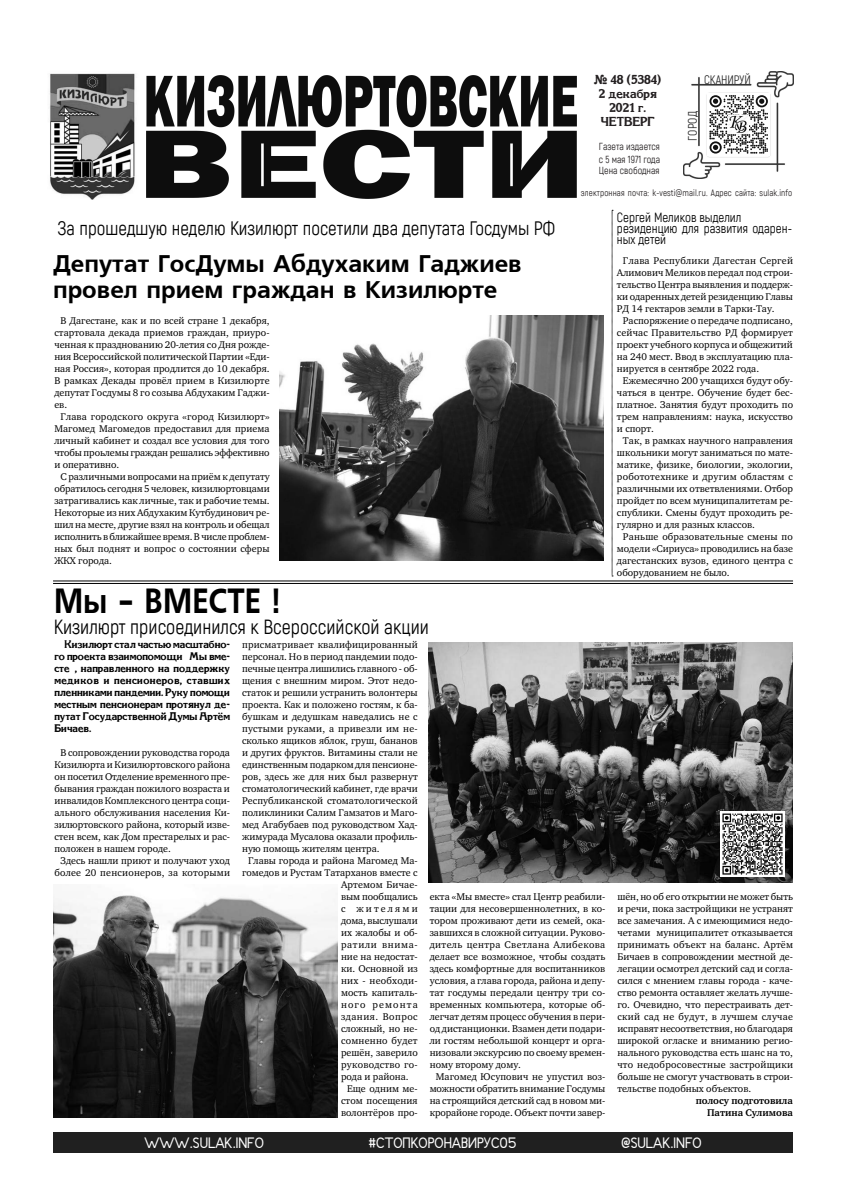
<style>
.page{position:relative;width:842px;height:1191px;background:#fff}
.page>*{position:absolute;margin:0;border:0;box-sizing:border-box;transform-origin:0 0}
.КВ_ЗАГОЛОВОК{font:34.8px "Free Set Bold Cyrillic";color:#000;scale:.87 1}
.КВ_ЗАГОЛОВОК-2{font:24px/26px "Free Set Bold Cyrillic";color:#000}
.КВ_ОСНОВНОЙ_1{font:20px "Akrobat";color:#000}
.КВ_ЗАГОЛОВОК-3{font:19px "Akrobat";color:#000}
.t1{font:15px "Fudd";color:#fff}
.КВ_ОСНОВНОЙ_1-2{font:13px/11px "Akrobat";color:#000}
._13_рубрика{font:13px/14px "Corinna";color:#231f20;text-align:center}
.t2{font:12px "Akrobat";color:#282828}
.КВ_Введение_2{font:11px/12px "Corinna";letter-spacing:-.005em;color:#000;text-align:justify}
.КВ_ОСНОВНОЙ_1-3{font:10px/12px "Charter ITC";color:#000;text-align:justify}
.КВ_ОСНОВНОЙ_1-4{font:10px/12px "Charter ITC";letter-spacing:.02em;color:#000;text-align:center}
._13_рубрика-2{font:10px "Akrobat";color:#231f20}
.КВ_ОСНОВНОЙ_1-5{font:700 10px "Charter ITC";color:#000}
.КВ_ОСНОВНОЙ_1-6{font:10px "Charter ITC";letter-spacing:.025em;color:#000}
.КВ_ОСНОВНОЙ_1-7{font:10px "Charter ITC";letter-spacing:.05em;color:#000}
.КВ_ОСНОВНОЙ_1-8{font:10px "Charter ITC";letter-spacing:.07em;color:#000}
.КВ_ОСНОВНОЙ_1-9{font:10px "Charter ITC";letter-spacing:.115em;color:#000}
.КВ_ОСНОВНОЙ_1-10{font:10px "Charter ITC";letter-spacing:.215em;color:#000}
._13_рубрика-3{font:9px "Akrobat";letter-spacing:.01em;color:#231f20}
.s1{font-family:"Charter ITC2"}
</style>
<div class="page">
<img style="left:49px;top:73px;width:86px;height:127px">
<div style="left:53px;top:1132px;width:740px;height:20px;background:#202020"></div>
<img style="left:683px;top:72px;width:110px;height:106px">
<div style="left:708px;top:93px;width:62px;height:62px;background:#fff"></div>
<svg style="left:709px;top:95px;width:59px;height:59px"></svg>
<img style="left:729px;top:115px;width:19px;height:18px">
<img style="left:146px;top:75px;width:430px;height:123px">
<hr style="left:53px;top:580px;width:740px;height:1px;background:#000">
<hr style="left:53px;top:583px;width:740px;height:1px;background:#000">
<svg style="left:612px;top:210px;width:1px;height:366px"></svg>
<img style="left:428px;top:642px;width:364px;height:240px">
<img style="left:279px;top:315px;width:324px;height:245px">
<img style="left:53px;top:895px;width:284px;height:222px">
<img style="left:720px;top:812px;width:64px;height:64px">
<p class="_13_рубрика" style="left:594px;top:73px;width:69px">№ 48 (5384)</p>
<p class="_13_рубрика" style="left:599px;top:87px;width:59px">2 декабря<br>2021 г.</p>
<p class="_13_рубрика" style="left:601px;top:115px;width:56px">ЧЕТВЕРГ</p>
<p class="t2" style="left:704px;top:73px;width:48px">СКАНИРУЙ</p>
<p class="t2" style="left:686px;top:141px;width:31px;rotate:-90deg">ГОРОД</p>
<p class="КВ_ЗАГОЛОВОК-3" style="left:58px;top:217px;width:499px">За прошедшую неделю Кизилюрт посетили два депутата Госдумы РФ</p>
<p class="_13_рубрика-2" style="left:599px;top:140px;width:62px">Газета издается</p>
<p class="_13_рубрика-2" style="left:599px;top:153px;width:63px">с 5 мая 1971 года</p>
<p class="_13_рубрика-2" style="left:599px;top:164px;width:62px">Цена свободная</p>
<p class="_13_рубрика-3" style="left:581px;top:187px;width:213px">электронная почта: k-vesti@mail.ru. Адрес сайта: sulak.info</p>
<p class="КВ_ОСНОВНОЙ_1-2" style="left:617px;top:212px;width:126px">Сергей Меликов выделил</p>
<p class="КВ_ОСНОВНОЙ_1-2" style="left:617px;top:223px;width:177px">резиденцию для развития одарен&shy;ных детей</p>
<p class="КВ_ЗАГОЛОВОК-2" style="left:53px;top:251px;width:470px">Депутат ГосДумы Абдухаким Гаджиев провел прием граждан в Кизилюрте</p>
<p class="КВ_ОСНОВНОЙ_1-3" style="left:617px;top:255px;width:178px;text-indent:6px">Глава Республики Дагестан Сергей Алимович Меликов передал под строи&shy;тельство Центра выявления и поддерж&shy;ки одаренных детей резиденцию Главы РД 14 гектаров земли в Тарки-Тау.</p>
<p class="КВ_ОСНОВНОЙ_1-3" style="left:617px;top:315px;width:178px;text-indent:6px">Распоряжение о передаче подписано, сейчас Правительство РД формирует проект учебного корпуса и общежитий на 240 мест. Ввод в эксплуатацию пла&shy;нируется в сентябре 2022 года.</p>
<p class="КВ_ОСНОВНОЙ_1-3" style="left:617px;top:375px;width:178px;text-indent:6px">Ежемесячно 200 учащихся будут обу&shy;чаться в центре. Обучение будет бес&shy;платное. Занятия будут проходить по трем направлениям: наука, искусство и спорт.</p>
<p class="КВ_ОСНОВНОЙ_1-3" style="left:617px;top:435px;width:178px;text-indent:6px">Так, в рамках научного направления школьники могут заниматься по мате&shy;матике, физике, биологии, экологии, робототехнике и другим областям с различными их ответвлениями. Отбор пройдет по всем муниципалитетам ре&shy;спублики. Смены будут проходить ре&shy;гулярно и для разных классов.</p>
<p class="КВ_ОСНОВНОЙ_1-3" style="left:617px;top:531px;width:178px;text-indent:6px">Раньше образовательные смены по модели «Сириуса» проводились на базе дагестанских вузов, единого центра с оборудованием не было.</p>
<p class="КВ_ОСНОВНОЙ_1-3" style="left:54px;top:315px;width:217px;text-indent:6px">В Дагестане, как и по всей стране 1 декабря, стартовала декада приемов граждан, приуро&shy;ченная к празднованию 20-летия со Дня рожде&shy;ния Всероссийской политической Партии «Еди&shy;ная Россия», которая продлится до 10 декабря.<br>В рамках Декады провёл прием в Кизилюрте депутат Госдумы 8 го созыва Абдухаким Гаджи&shy;ев.</p>
<p class="КВ_ОСНОВНОЙ_1-3" style="left:54px;top:411px;width:217px;text-indent:6px">Глава городского округа «город Кизилюрт» Магомед Магомедов предоставил для приема личный кабинет и создал все условия для того чтобы проьлемы граждан решались эффективно и оперативно.</p>
<p class="КВ_ОСНОВНОЙ_1-3" style="left:54px;top:471px;width:217px;text-indent:6px">С различными вопросами на приём к депутату обратилось сегодня 5 человек, кизилюртовцами затрагивались как личные, так и рабочие темы.<br>Некоторые из них Абдухаким Кутбудинович ре&shy;шил на месте, другие взял на контроль и обещал исполнить в ближайшее время. В числе проблем&shy;ных был поднят и вопрос о состоянии сферы ЖКХ города.</p>
<p class="КВ_ЗАГОЛОВОК" style="left:54px;top:581px;width:262px">Мы - ВМЕСТЕ !</p>
<p class="КВ_Введение_2" style="left:54px;top:638px;width:177px;text-indent:10px">Кизилюрт стал частью масштабно&shy;го проекта взаимопомощи «Мы вме&shy;сте», направленного на поддержку медиков и пенсионеров, ставших пленниками пандемии. Руку помощи местным пенсионерам протянул де&shy;путат Государственной Думы Артём Бичаев.</p>
<p class="КВ_ОСНОВНОЙ_1-3" style="left:54px;top:747px;width:177px;text-indent:6px">В сопровождении руководства города Кизилюрта и Кизилюртовского района он посетил Отделение временного пре&shy;бывания граждан пожилого возраста и инвалидов Комплексного центра соци&shy;ального обслуживания населения Ки&shy;зилюртовского района, который изве&shy;стен всем, как Дом престарелых и рас&shy;положен в нашем городе.</p>
<p class="КВ_ОСНОВНОЙ_1-4" style="left:54px;top:855px;width:177px">Здесь нашли приют и получают уход более 20 пенсионеров, за которыми</p>
<p class="КВ_ОСНОВНОЙ_1" style="left:54px;top:615px;width:377px">Кизилюрт присоединился к Всероссийской акции</p>
<p class="КВ_ОСНОВНОЙ_1-3" style="left:242px;top:639px;width:177px">присматривает квалифицированный персонал. Но в период пандемии подо&shy;печные центра лишились главного - об&shy;щения с внешним миром. Этот недо&shy;статок и решили устранить волонтеры проекта. Как и положено гостям, к ба&shy;бушкам и дедушкам наведались не с пустыми руками, а привезли им не&shy;сколько ящиков яблок, груш, бананов и других фруктов. Витамины стали не единственным подарком для пенсионе&shy;ров, здесь же для них был развернут стоматологический кабинет, где врачи Республиканской стоматологической поликлиники Салим Гамзатов и Маго&shy;мед Агабубаев под руководством Хад&shy;жимурада Мусалова оказали профиль&shy;ную помощь жителям центра.</p>
<p class="КВ_ОСНОВНОЙ_1-3" style="left:248px;top:855px;width:171px">Главы города и района Магомед Ма<span class="s1">-</span></p>
<p class="КВ_ОСНОВНОЙ_1-3" style="left:242px;top:867px;width:177px">гомедов и Рустам Татарханов вместе с</p>
<p class="КВ_ОСНОВНОЙ_1-3" style="left:341px;top:879px;width:78px">Артемом Бичае<span class="s1">-</span></p>
<p class="КВ_ОСНОВНОЙ_1-3" style="left:341px;top:891px;width:78px">вым пообщались</p>
<p class="КВ_ОСНОВНОЙ_1-10" style="left:341px;top:902px;width:78px">с жителями</p>
<p class="КВ_ОСНОВНОЙ_1-3" style="left:341px;top:915px;width:78px">дома, выслушали</p>
<p class="КВ_ОСНОВНОЙ_1-3" style="left:341px;top:927px;width:78px">их жалобы и об<span class="s1">-</span></p>
<p class="КВ_ОСНОВНОЙ_1-8" style="left:341px;top:938px;width:78px">ратили внима<span class="s1">-</span></p>
<p class="КВ_ОСНОВНОЙ_1-3" style="left:341px;top:951px;width:78px">ние на недостат<span class="s1">-</span></p>
<p class="КВ_ОСНОВНОЙ_1-3" style="left:341px;top:963px;width:78px">ки. Основной из</p>
<p class="КВ_ОСНОВНОЙ_1-4" style="left:341px;top:975px;width:78px">них - необходи<span class="s1">-</span></p>
<p class="КВ_ОСНОВНОЙ_1-3" style="left:341px;top:987px;width:78px">мость капиталь<span class="s1">-</span></p>
<p class="КВ_ОСНОВНОЙ_1-9" style="left:341px;top:998px;width:78px">ного ремонта</p>
<p class="КВ_ОСНОВНОЙ_1-7" style="left:341px;top:1010px;width:78px">здания. Вопрос</p>
<p class="КВ_ОСНОВНОЙ_1-3" style="left:341px;top:1023px;width:78px">сложный, но не<span class="s1">-</span></p>
<p class="КВ_ОСНОВНОЙ_1-6" style="left:341px;top:1034px;width:78px">сомненно будет</p>
<p class="КВ_ОСНОВНОЙ_1-3" style="left:341px;top:1047px;width:78px">решён, заверило</p>
<p class="КВ_ОСНОВНОЙ_1-6" style="left:341px;top:1058px;width:78px">руководство го<span class="s1">-</span></p>
<p class="КВ_ОСНОВНОЙ_1-3" style="left:341px;top:1071px;width:69px">рода и района.</p>
<p class="КВ_ОСНОВНОЙ_1-3" style="left:341px;top:1083px;width:78px;text-align:center">Еще одним ме&shy;стом посещения волонтёров про<span class="s1">-</span></p>
<p class="КВ_ОСНОВНОЙ_1-3" style="left:430px;top:891px;width:177px">екта «Мы вместе» стал Центр реабили&shy;тации для несовершеннолетних, в ко&shy;тором проживают дети из семей, ока&shy;завшихся в сложной ситуации. Руково&shy;дитель центра Светлана Алибекова делает все возможное, чтобы создать здесь комфортные для воспитанников условия, а глава города, района и депу&shy;тат госдумы передали центру три со&shy;временных компьютера, которые об&shy;легчат детям процесс обучения в пери&shy;од дистанционки. Взамен дети подари&shy;ли гостям небольшой концерт и орга&shy;низовали экскурсию по своему времен&shy;ному второму дому.</p>
<p class="КВ_ОСНОВНОЙ_1-3" style="left:430px;top:1071px;width:177px;text-align:center">Магомед Юсупович не упустил воз&shy;можности обратить внимание Госдумы на строящийся детский сад в новом ми&shy;крорайоне городе. Объект почти завер<span class="s1">-</span></p>
<p class="КВ_ОСНОВНОЙ_1-3" style="left:617px;top:891px;width:177px">шён, но об его открытии не может быть и речи, пока застройщики не устранят все замечания. А с имеющимися недо&shy;четами муниципалитет отказывается принимать объект на баланс. Артём Бичаев в сопровождении местной де&shy;легации осмотрел детский сад и согла&shy;сился с мнением главы города - каче&shy;ство ремонта оставляет желать лучше&shy;го. Очевидно, что перестраивать дет&shy;ский сад не будут, в лучшем случае исправят несоответствия, но благодаря широкой огласке и вниманию регио&shy;нального руководства есть шанс на то, что недобросовестные застройщики больше не смогут участвовать в строи&shy;тельстве подобных объектов.</p>
<p class="КВ_ОСНОВНОЙ_1-5" style="left:696px;top:1094px;width:99px">полосу подготовила</p>
<p class="КВ_ОСНОВНОЙ_1-5" style="left:707px;top:1106px;width:87px">Патина Сулимова</p>
<p class="t1" style="left:145px;top:1132px;width:121px">WWW.SULAK.INFO</p>
<p class="t1" style="left:368px;top:1132px;width:149px">#СТОПКОРОНАВИРУС05</p>
<p class="t1" style="left:621px;top:1132px;width:82px">@SULAK.INFO</p>
</div>
